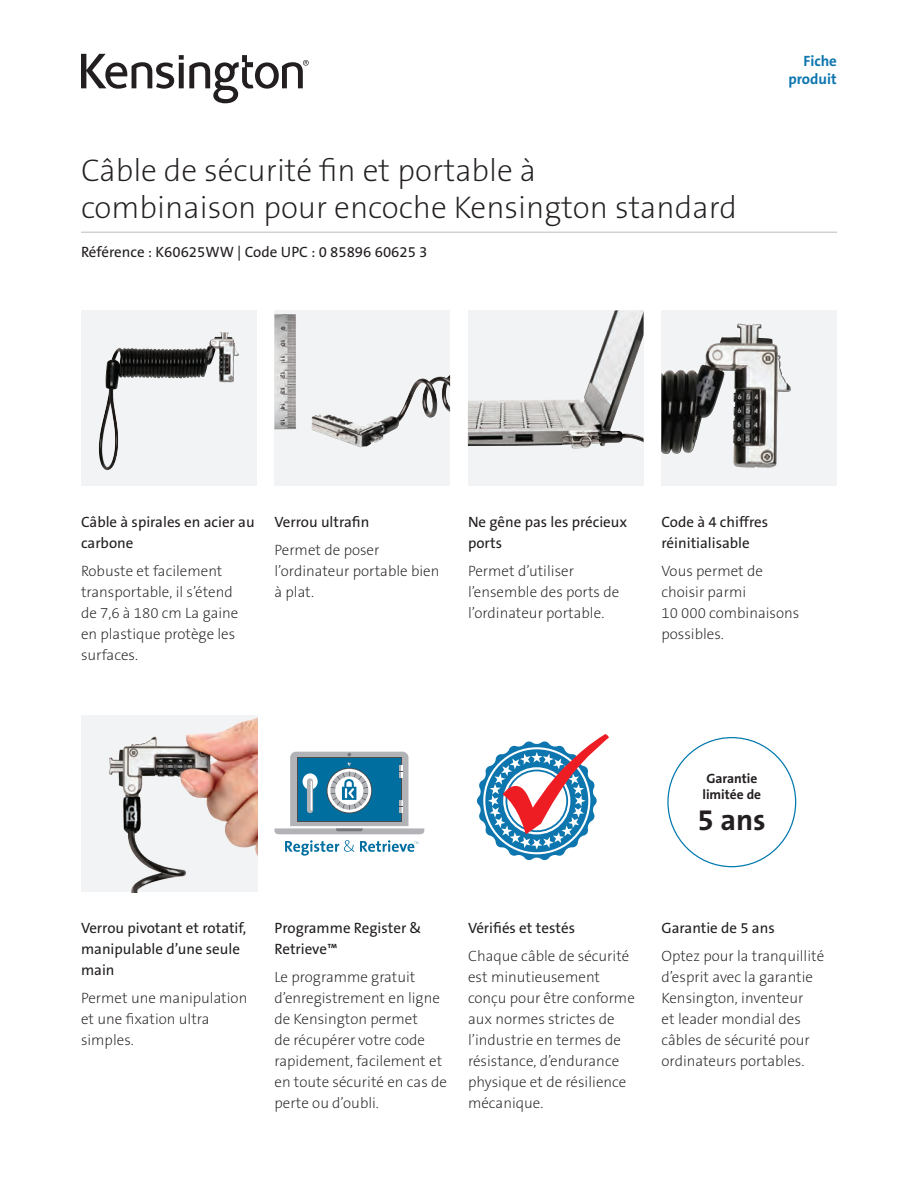
<style>
.page{position:relative;width:918px;height:1188px;background:#fff}
.page>*{position:absolute;margin:0;border:0;box-sizing:border-box;transform-origin:0 0}
.Main_Header{font:31.5px/37.8px "The Sans KENSINGTON2 XL";color:#231f20}
.Body{font:30px "The Sans KENSINGTON7 Bd";color:#231f20}
.Body-2{font:15px/21px "The Sans KENSINGTON2 XL";color:#231f20}
.Part_No__UPC{font:15px/21px "The Sans KENSINGTON5 Rg";color:#231f20}
.Part_No__UPC-2{font:15px "The Sans KENSINGTON7 Bd";color:#0e76ae}
.Body-3{font:13.5px/16.2px "The Sans KENSINGTON7 Bd";color:#231f20}
</style>
<div class="page">
<svg style="left:81px;top:54px;width:228px;height:49px"></svg>
<hr style="left:81px;top:232px;width:756px;height:1px;background:#bcbdc0">
<div style="left:81px;top:310px;width:176px;height:176px;background:#f2f3f4"></div>
<img style="left:99px;top:336px;width:122px;height:134px">
<div style="left:661px;top:310px;width:176px;height:176px;background:#f2f3f4"></div>
<img style="left:661px;top:324px;width:130px;height:144px">
<div style="left:274px;top:310px;width:176px;height:176px;background:#f2f3f4"></div>
<img style="left:274px;top:314px;width:176px;height:134px">
<div style="left:468px;top:310px;width:176px;height:176px;background:#f2f3f4"></div>
<img style="left:468px;top:310px;width:176px;height:139px">
<div style="left:81px;top:716px;width:176px;height:176px;background:#f2f3f4"></div>
<img style="left:109px;top:717px;width:148px;height:175px">
<svg style="left:285px;top:840px;width:69px;height:16px"></svg>
<svg style="left:360px;top:840px;width:58px;height:12px"></svg>
<svg style="left:274px;top:752px;width:150px;height:82px"></svg>
<svg style="left:477px;top:734px;width:132px;height:126px"></svg>
<p class="Main_Header" style="left:81px;top:152px;width:657px">Câble de sécurité fin et portable à<br>combinaison pour encoche Kensington standard</p>
<p class="Part_No__UPC" style="left:81px;top:241px;width:348px">Référence : K60625WW | Code UPC : 0 85896 60625 3</p>
<p class="Part_No__UPC-2" style="left:804px;top:53px;width:35px">Fiche</p>
<p class="Part_No__UPC-2" style="left:788px;top:71px;width:50px">produit</p>
<p class="Part_No__UPC" style="left:81px;top:512px;width:175px">Câble à spirales en acier au carbone</p>
<p class="Body-2" style="left:81px;top:561px;width:159px">Robuste et facilement transportable, il s’étend de 7,6 à 180 cm La gaine en plastique protège les surfaces.</p>
<p class="Part_No__UPC" style="left:274px;top:512px;width:96px">Verrou ultrafin</p>
<p class="Body-2" style="left:274px;top:540px;width:166px">Permet de poser l’ordinateur portable bien à plat.</p>
<p class="Part_No__UPC" style="left:468px;top:512px;width:161px">Ne gêne pas les précieux ports</p>
<p class="Body-2" style="left:468px;top:561px;width:153px">Permet d’utiliser l’ensemble des ports de l’ordinateur portable.</p>
<p class="Part_No__UPC" style="left:661px;top:512px;width:108px">Code à 4 chiffres réinitialisable</p>
<p class="Body-2" style="left:661px;top:561px;width:139px">Vous permet de choisir parmi<br>10 000 combinaisons possibles.</p>
<p class="Body-3" style="left:702px;top:771px;width:60px">Garantie limitée de</p>
<p class="Body" style="left:697px;top:804px;width:70px">5 ans</p>
<p class="Part_No__UPC" style="left:81px;top:918px;width:167px">Verrou pivotant et rotatif, manipulable d’une seule main</p>
<p class="Body-2" style="left:81px;top:988px;width:168px">Permet une manipulation et une fixation ultra simples.</p>
<p class="Part_No__UPC" style="left:274px;top:918px;width:149px">Programme Register &amp;<br>Retrieve™</p>
<p class="Body-2" style="left:274px;top:967px;width:174px">Le programme gratuit d’enregistrement en ligne de Kensington permet<br>de récupérer votre code rapidement, facilement et en toute sécurité en cas de perte ou d’oubli.</p>
<p class="Part_No__UPC" style="left:468px;top:918px;width:109px">Vérifiés et testés</p>
<p class="Body-2" style="left:468px;top:946px;width:168px">Chaque câble de sécurité est minutieusement conçu pour être conforme aux normes strictes de l’industrie en termes de résistance, d’endurance physique et de résilience mécanique.</p>
<p class="Part_No__UPC" style="left:661px;top:918px;width:115px">Garantie de 5 ans</p>
<p class="Body-2" style="left:661px;top:946px;width:164px">Optez pour la tranquillité d’esprit avec la garantie<br>Kensington, inventeur<br>et leader mondial des câbles de sécurité pour ordinateurs portables.</p>
</div>
